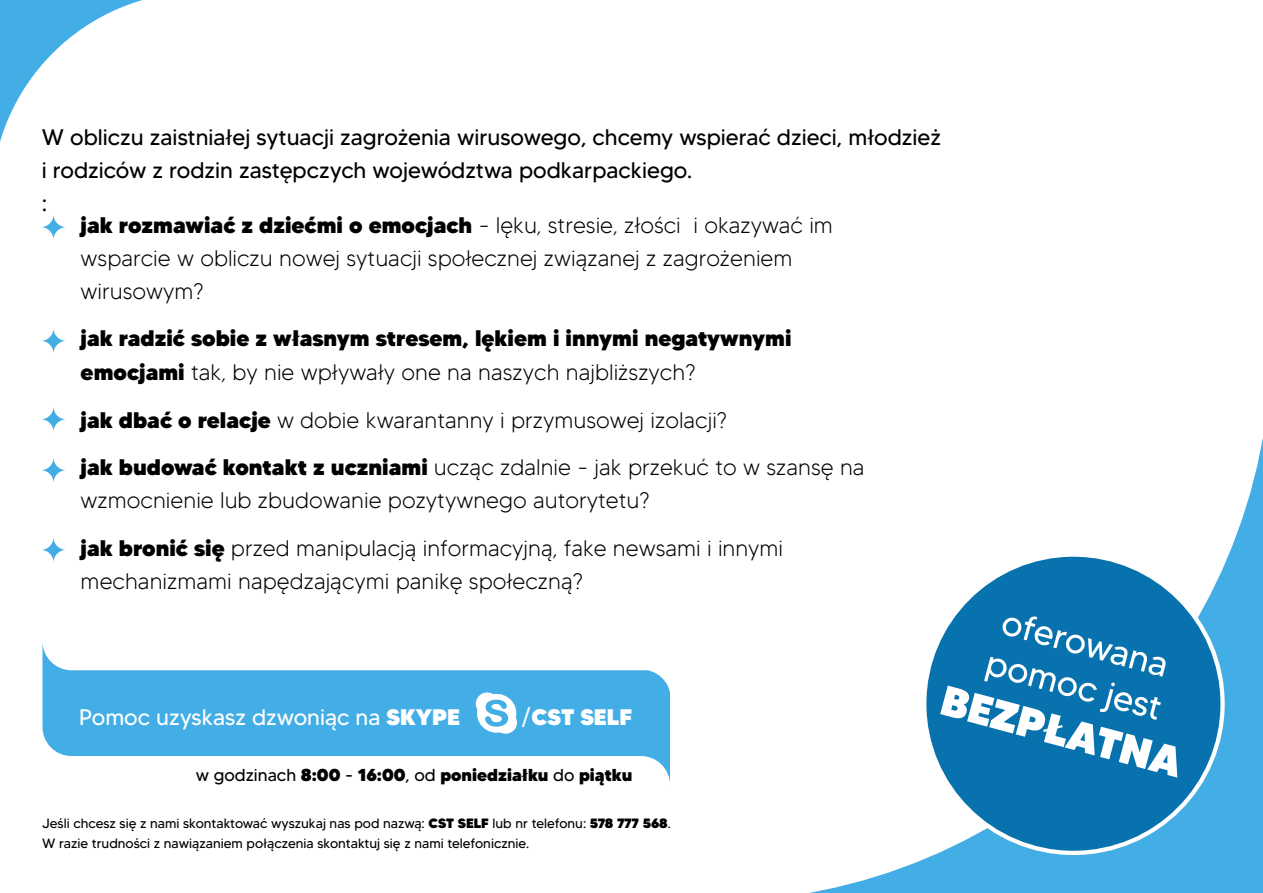
<style>
.page{position:relative;width:1263px;height:893px;background:#fff}
.page>*{position:absolute;margin:0;border:0;box-sizing:border-box;transform-origin:0 0}
.t1{font:300 22.5px/33px "MADETOMMY";color:#000}
.t2{font:22.5px/32.8px "MADETOMMY";color:#000}
.t3{font:900 22.5px/33.8px "MADETOMMY";color:#000}
.t4{font:22.5px "MADETOMMY";color:#fff}
.t5{font:900 22.5px "MADETOMMY";color:#fff}
.t6{font:900 17.25px "MADETOMMY";color:#000}
.t7{font:13.5px/20px "MADETOMMY";color:#000}
.s1{font-weight:900}
.s2{font-weight:300}
.s3{font-weight:400}
</style>
<div class="page">
<svg style="left:42px;top:643px;width:628px;height:140px;fill:#43ade6"></svg>
<svg style="left:41px;top:214px;width:25px;height:26px"></svg>
<svg style="left:809px;top:438px;width:454px;height:455px"></svg>
<svg style="left:0;top:0;width:142px;height:142px"></svg>
<svg style="left:41px;top:328px;width:25px;height:26px"></svg>
<svg style="left:41px;top:407px;width:25px;height:25px"></svg>
<svg style="left:41px;top:457px;width:25px;height:26px"></svg>
<svg style="left:41px;top:537px;width:25px;height:26px"></svg>
<div style="left:926px;top:557px;width:294px;height:294px;background:#0772ad;border-radius:50%"></div>
<svg style="left:940px;top:615px;width:237px;height:163px"></svg>
<svg style="left:475px;top:689px;width:45px;height:46px"></svg>
<p class="t2" style="left:42px;top:123px;width:901px">W obliczu zaistniałej sytuacji zagrożenia wirusowego, chcemy wspierać dzieci, młodzież i rodziców z rodzin zastępczych województwa podkarpackiego.<br>:</p>
<p class="t1" style="left:81px;top:211px;width:754px"><span class="s1">jak rozmawiać z dziećmi o emocjach</span> - lęku, stresie, złości i okazywać im wsparcie w obliczu nowej sytuacji społecznej związanej z zagrożeniem wirusowym?</p>
<p class="t3" style="left:81px;top:323px;width:712px">jak radzić sobie z własnym stresem, lękiem i innymi negatywnymi emocjami <span class="s2">tak, by nie wpływały one na naszych najbliższych?</span></p>
<p class="t1" style="left:81px;top:398px;width:785px;line-height:47.7px"><span class="s1">jak dbać o relacje</span> w dobie kwarantanny i przymusowej izolacji?<br><span class="s1">jak budować kontakt z uczniami</span> ucząc zdalnie - jak przekuć to w szansę na</p>
<p class="t1" style="left:81px;top:479px;width:704px;line-height:47.2px">wzmocnienie lub zbudowanie pozytywnego autorytetu?<br><span class="s1">jak bronić się</span> przed manipulacją informacyjną, fake newsami i innymi</p>
<p class="t1" style="left:81px;top:566px;width:503px">mechanizmami napędzającymi panikę społeczną?</p>
<p class="t4" style="left:79px;top:709px;width:382px">Pomoc uzyskasz dzwoniąc na <span class="s1">SKYPE</span></p>
<p class="t5" style="left:521px;top:709px;width:113px"><span class="s3">/</span>CST SELF</p>
<p class="t6" style="left:196px;top:769px;width:438px"><span class="s3">w godzinach</span> 8:00 <span class="s3">-</span> 16:00<span class="s3">, od</span> poniedziałku <span class="s3">do</span> piątku</p>
<p class="t7" style="left:42px;top:814px;width:630px">Jeśli chcesz się z nami skontaktować wyszukaj nas pod nazwą: <span class="s1">CST SELF</span> lub nr telefonu: <span class="s1">578 777 568</span>.<br>W razie trudności z nawiązaniem połączenia skontaktuj się z nami telefonicznie.</p>
</div>
